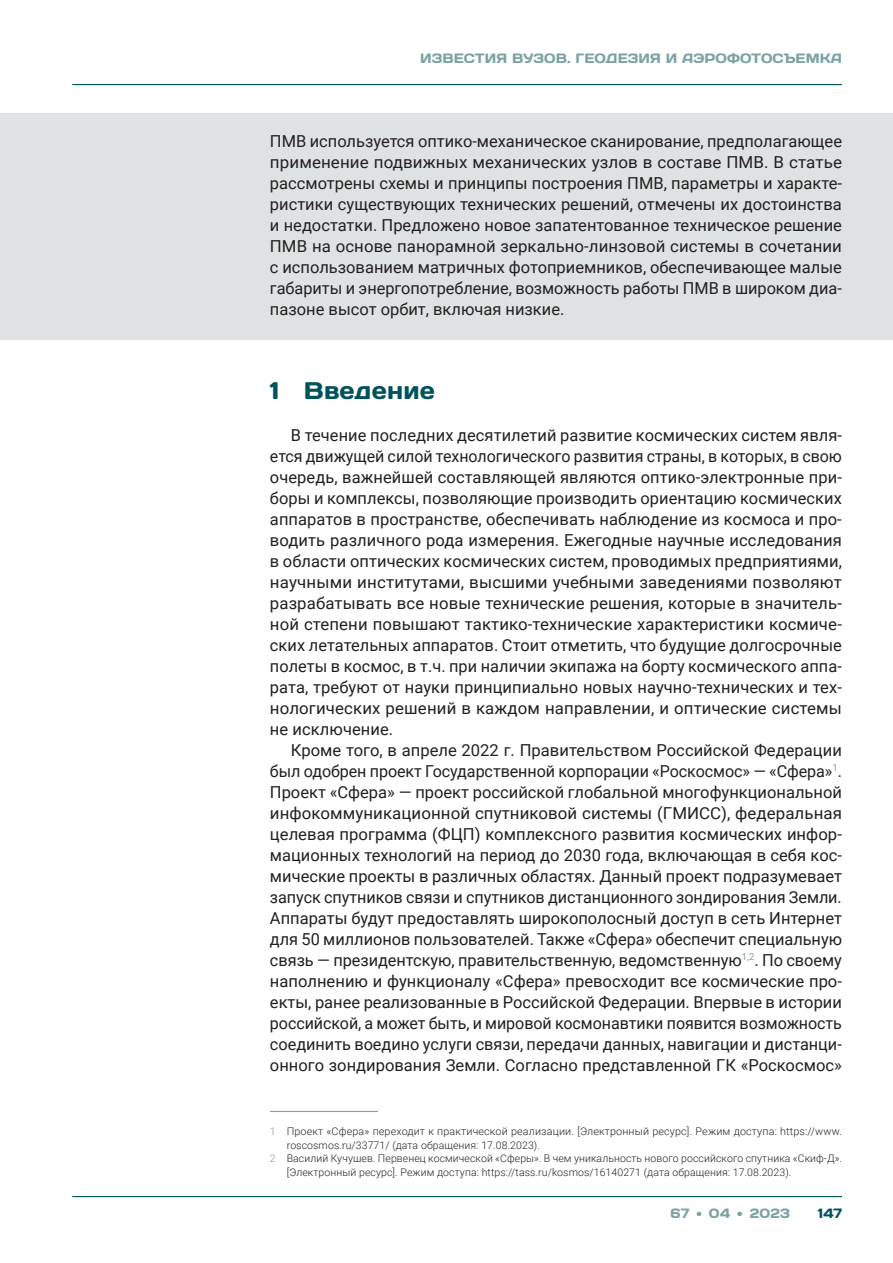
<style>
.page{position:relative;width:893px;height:1263px;background:#fff}
.page>*{position:absolute;margin:0;border:0;box-sizing:border-box;transform-origin:0 0}
.t1{font:24px "Days One";color:#00535b}
.t2{font:16.5px/21px "Roboto";color:#231f20;text-align:justify}
.t3{font:13.5px "Days One";letter-spacing:.005em;color:#7ca2a4}
.t4{font:13.5px "Days One";color:#00535b}
.t5{font:300 10.5px "Roboto";letter-spacing:.01em;color:#231f20}
.s1{color:#7ca2a4}
</style>
<div class="page">
<hr style="left:72px;top:1196px;width:770px;height:1px;background:#00535b">
<hr style="left:72px;top:84px;width:770px;height:1px;background:#00535b">
<div style="left:0;top:114px;width:893px;height:226px;background:#dfe2e3"></div>
<hr style="left:270px;top:1111px;width:108px;height:1px;background:#7ca2a4">
<p class="t3" style="left:420px;top:50px;width:423px">ИЗВЕСТИЯ ВУЗОВ. ГЕОДЕЗИЯ И АЭРОФОТОСЪЕМКА</p>
<p class="t2" style="left:270px;top:130px;width:574px">ПМВ используется оптико-механическое сканирование, предполагающее применение подвижных механических узлов в составе ПМВ. В статье рассмотрены схемы и принципы построения ПМВ, параметры и характе&shy;ристики существующих технических решений, отмечены их достоинства и недостатки. Предложено новое запатентованное техническое решение ПМВ на основе панорамной зеркально-линзовой системы в сочетании с использованием матричных фотоприемников, обеспечивающее малые габариты и энергопотребление, возможность работы ПМВ в широком диа&shy;пазоне высот орбит, включая низкие.</p>
<h1 class="t1" style="left:270px;top:375px;width:167px">1 Введение</h1>
<p class="t2" style="left:270px;top:424px;width:574px;text-indent:21px">В течение последних десятилетий развитие космических систем явля&shy;ется движущей силой технологического развития страны, в которых, в свою очередь, важнейшей составляющей являются оптико-электронные при&shy;боры и комплексы, позволяющие производить ориентацию космических аппаратов в пространстве, обеспечивать наблюдение из космоса и про&shy;водить различного рода измерения. Ежегодные научные исследования в области оптических космических систем, проводимых предприятиями, научными институтами, высшими учебными заведениями позволяют разрабатывать все новые технические решения, которые в значитель&shy;ной степени повышают тактико-технические характеристики космиче&shy;ских летательных аппаратов. Стоит отметить, что будущие долгосрочные полеты в космос, в т.ч. при наличии экипажа на борту космического аппа&shy;рата, требуют от науки принципиально новых научно-технических и тех&shy;нологических решений в каждом направлении, и оптические системы не исключение.</p>
<p class="t2" style="left:270px;top:739px;width:574px;text-indent:21px">Кроме того, в апреле 2022 г. Правительством Российской Федерации был одобрен проект Государственной корпорации «Роскосмос» — «Сфера»<sup>1</sup>.<br>Проект «Сфера» — проект российской глобальной многофункциональной инфокоммуникационной спутниковой системы (ГМИСС), федеральная целевая программа (ФЦП) комплексного развития космических инфор&shy;мационных технологий на период до 2030 года, включающая в себя кос&shy;мические проекты в различных областях. Данный проект подразумевает запуск спутников связи и спутников дистанционного зондирования Земли.<br>Аппараты будут предоставлять широкополосный доступ в сеть Интернет для 50 миллионов пользователей. Также «Сфера» обеспечит специальную связь — президентскую, правительственную, ведомственную<sup>1,2</sup>. По своему наполнению и функционалу «Сфера» превосходит все космические про&shy;екты, ранее реализованные в Российской Федерации. Впервые в истории российской, а может быть, и мировой космонавтики появится возможность соединить воедино услуги связи, передачи данных, навигации и дистанци&shy;онного зондирования Земли. Согласно представленной ГК «Роскосмос»</p>
<p class="t5" style="left:270px;top:1124px;width:573px"><span class="s1">1</span> Проект «Сфера» переходит к практической реализации. [Электронный ресурс]. Режим доступа: https://www.</p>
<p class="t5" style="left:287px;top:1138px;width:255px">roscosmos.ru/33771/ (дата обращения: 17.08.2023).</p>
<p class="t5" style="left:270px;top:1151px;width:574px"><span class="s1">2</span> Василий Кучушев. Первенец космической «Сферы». В чем уникальность нового российского спутника «Скиф-Д».</p>
<p class="t5" style="left:287px;top:1165px;width:506px">[Электронный ресурс]. Режим доступа: https://tass.ru/kosmos/16140271 (дата обращения: 17.08.2023).</p>
<p class="t3" style="left:671px;top:1205px;width:121px">67 • 04 • 2023</p>
<p class="t4" style="left:818px;top:1205px;width:26px">147</p>
</div>
